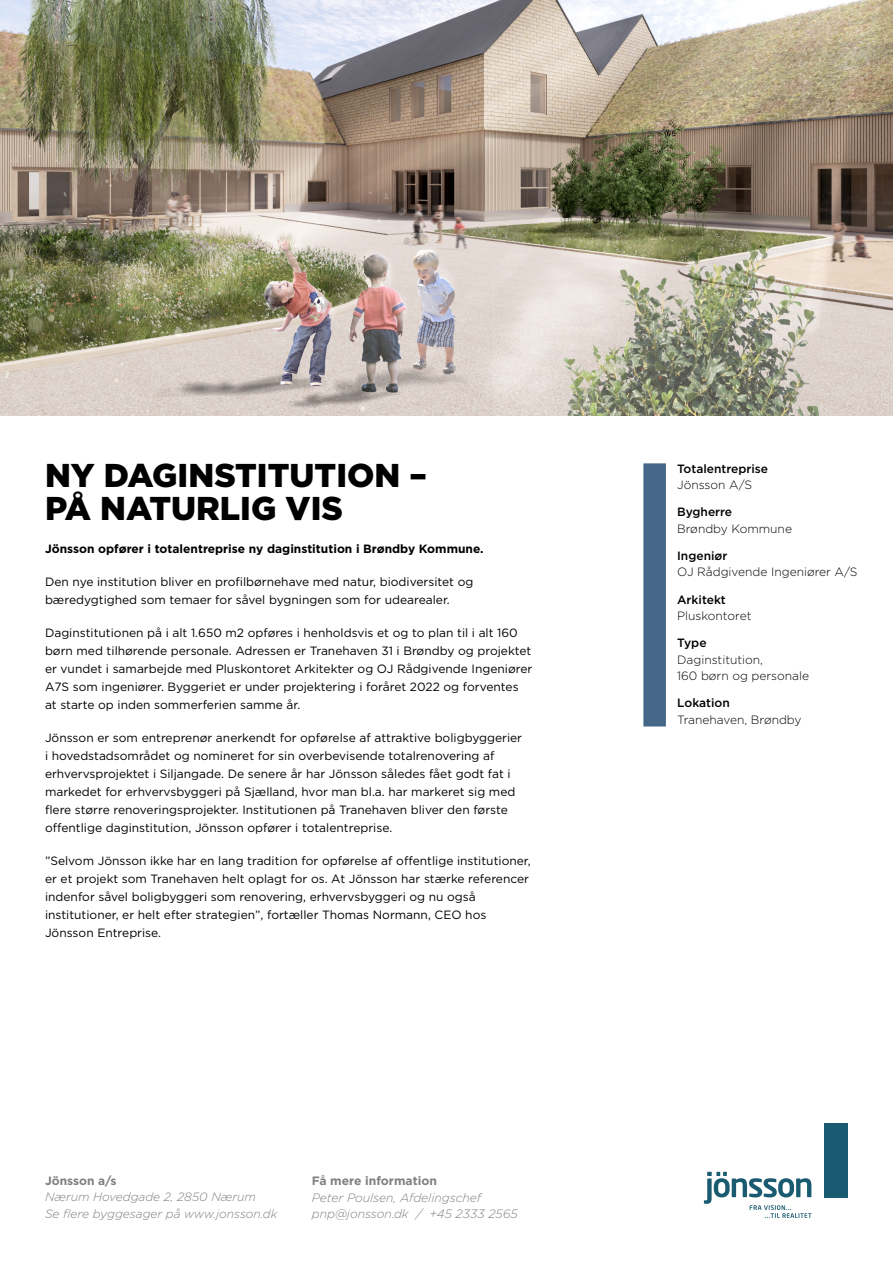
<style>
.page{position:relative;width:893px;height:1263px;background:#fff}
.page>*{position:absolute;margin:0;border:0;box-sizing:border-box;transform-origin:0 0}
.t1{font:900 33px/33px "Gotham";color:#000}
.t2{font:italic 300 12.15px/16.6px "Gotham";color:#808080}
.t3{font:700 12.15px "Gotham";color:#808080}
.t4{font:12px/18px "Gotham";color:#000}
.t5{font:300 12px/16.5px "Gotham";color:#000}
.t6{font:700 12px "Gotham";color:#000}
.t7{font:italic 300 12px/16.5px "Gotham";color:#808080}
.t8{font:500 12px "Gotham";color:#000}
.t9{font:700 12px "Gotham";color:#808080}
</style>
<div class="page">
<img style="left:0;top:0;width:893px;height:415px">
<div style="left:643px;top:463px;width:23px;height:263px;background:#456888"></div>
<div style="left:824px;top:1123px;width:24px;height:74px;background:#1b5b71"></div>
<svg style="left:704px;top:1172px;width:107px;height:46px"></svg>
<h1 class="t1" style="left:45px;top:459px;width:384px">NY DAGINSTITUTION –<br>PÅ NATURLIG VIS</h1>
<p class="t6" style="left:45px;top:541px;width:440px">Jönsson opfører i totalentreprise ny daginstitution i Brøndby Kommune.</p>
<p class="t4" style="left:45px;top:573px;width:430px">Den nye institution bliver en profilbørnehave med natur, biodiversitet og bæredygtighed som temaer for såvel bygningen som for udearealer.</p>
<p class="t4" style="left:45px;top:624px;width:489px">Daginstitutionen på i alt 1.650 m2 opføres i henholdsvis et og to plan til i alt 160 børn med tilhørende personale. Adressen er Tranehaven 31 i Brøndby og projektet er vundet i samarbejde med Pluskontoret Arkitekter og OJ Rådgivende Ingeniører A7S som ingeniører. Byggeriet er under projektering i foråret 2022 og forventes at starte op inden sommerferien samme år.</p>
<p class="t4" style="left:45px;top:729px;width:479px">Jönsson er som entreprenør anerkendt for opførelse af attraktive boligbyggerier i hovedstadsområdet og nomineret for sin overbevisende totalrenovering af erhvervsprojektet i Siljangade. De senere år har Jönsson således fået godt fat i markedet for erhvervsbyggeri på Sjælland, hvor man bl.a. har markeret sig med flere større renoveringsprojekter. Institutionen på Tranehaven bliver den første offentlige daginstitution, Jönsson opfører i totalentreprise.</p>
<p class="t4" style="left:45px;top:852px;width:487px">”Selvom Jönsson ikke har en lang tradition for opførelse af offentlige institutioner, er et projekt som Tranehaven helt oplagt for os. At Jönsson har stærke referencer indenfor såvel boligbyggeri som renovering, erhvervsbyggeri og nu også institutioner, er helt efter strategien”, fortæller Thomas Normann, CEO hos Jönsson Entreprise.</p>
<p class="t9" style="left:45px;top:1173px;width:73px">Jönsson a/s</p>
<p class="t7" style="left:45px;top:1189px;width:234px">Nærum Hovedgade 2, 2850 Nærum<br>Se flere byggesager på www.jonsson.dk</p>
<p class="t3" style="left:312px;top:1172px;width:127px">Få mere information</p>
<p class="t2" style="left:312px;top:1188px;width:208px">Peter Poulsen, Afdelingschef pnp@jonsson.dk / +45 2333 2565</p>
<p class="t8" style="left:677px;top:461px;width:92px">Totalentreprise</p>
<p class="t5" style="left:677px;top:477px;width:76px">Jönsson A/S</p>
<p class="t8" style="left:677px;top:504px;width:57px">Bygherre</p>
<p class="t5" style="left:677px;top:520px;width:116px">Brøndby Kommune</p>
<p class="t8" style="left:677px;top:548px;width:52px">Ingeniør</p>
<p class="t5" style="left:677px;top:564px;width:182px">OJ Rådgivende Ingeniører A/S</p>
<p class="t8" style="left:677px;top:591px;width:50px">Arkitekt</p>
<p class="t5" style="left:677px;top:607px;width:76px">Pluskontoret</p>
<p class="t8" style="left:677px;top:635px;width:31px">Type</p>
<p class="t5" style="left:677px;top:651px;width:134px">Daginstitution,<br>160 børn og personale</p>
<p class="t8" style="left:677px;top:695px;width:54px">Lokation</p>
<p class="t5" style="left:677px;top:711px;width:126px">Tranehaven, Brøndby</p>
</div>
